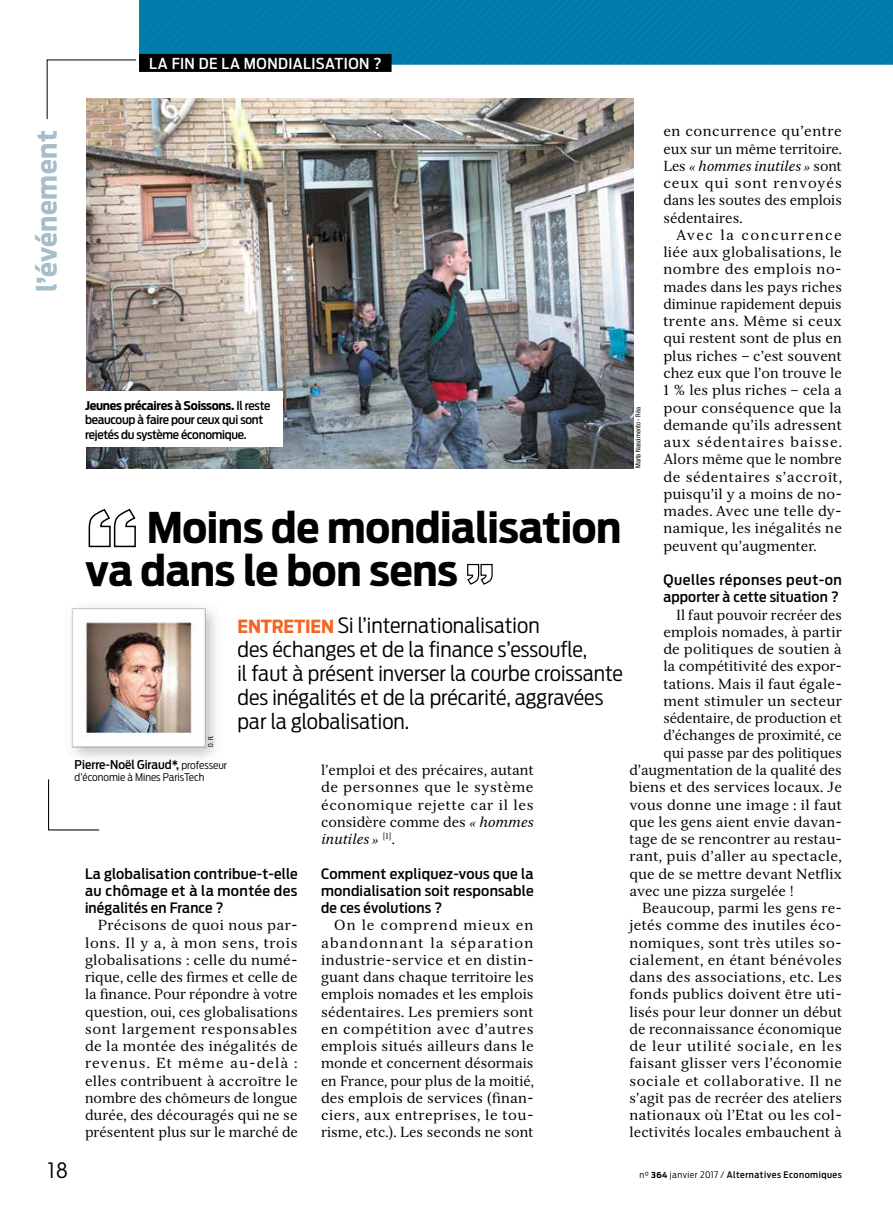
<style>
.page{position:relative;width:893px;height:1221px;background:#fff}
.page>*{position:absolute;margin:0;border:0;box-sizing:border-box;transform-origin:0 0}
.t1{font:700 42px/43.5px "Antenna Cond";letter-spacing:-.01em;color:#000;scale:1.07 1}
.t2{font:700 27px "Antenna Cond";letter-spacing:.015em;color:#a7bdc9;scale:1.07 1}
.t3{font:300 21px/24px "Antenna Cond";color:#000;scale:1.07 1}
.t4{font:condensed 21px "ITC Avant Garde Std";color:#000;scale:1.07 1}
.t5{font:500 15px "Antenna Cond";letter-spacing:.025em;color:#fff;scale:1.07 1}
.t6{font:14.25px/17.2px "Serif 12 Beta";letter-spacing:.01em;color:#000;text-align:justify}
.t7{font:500 14.25px/17.2px "Antenna Cond";letter-spacing:.015em;color:#000;text-align:justify;scale:1.08 1}
.t8{font:500 14.25px/17.2px "Antenna Cond";letter-spacing:.015em;color:#000;text-align:justify;scale:1.09 1}
.t9{font:500 14.25px/17.2px "Antenna Cond";letter-spacing:.015em;color:#000;scale:1.1 1}
.t10{font:14.25px "Serif 12 Beta";letter-spacing:.035em;color:#000}
.t11{font:14.25px "Serif 12 Beta";letter-spacing:.05em;color:#000}
.t12{font:500 12px/14.2px "Antenna Cond";letter-spacing:-.02em;color:#000;scale:1.07 1}
.t13{font:500 12px "Antenna Cond";color:#000;scale:1.07 1}
.t14{font:300 10.5px "Antenna Cond";color:#000;scale:1.07 1}
.t15{font:500 9px "Antenna Cond";letter-spacing:.05em;color:#000;scale:1.07 1}
.t16{font:condensed 6.75px "Helvetica Neue LT Std";color:#000}
.s1{font-style:italic}
.s2{font-weight:700}
.s3{font-weight:700;font-size:18px;color:#f26522}
.s4{font-weight:300;font-size:10.5px}
.s5{font-weight:300}
.s6{font-weight:300;font-size:8.25px}
.s7{font-weight:700;font-size:8.25px}
</style>
<div class="page">
<svg style="left:46px;top:59px;width:90px;height:61px"></svg>
<div style="left:139px;top:0;width:754px;height:65px;background:#007caa"></div>
<div style="left:139px;top:54px;width:253px;height:18px;background:#000"></div>
<img style="left:70px;top:608px;width:146px;height:150px">
<svg style="left:88px;top:508px;width:48px;height:40px"></svg>
<svg style="left:467px;top:563px;width:26px;height:22px"></svg>
<svg style="left:48px;top:779px;width:52px;height:52px"></svg>
<img style="left:86px;top:98px;width:548px;height:370px">
<div style="left:77px;top:392px;width:206px;height:55px;background:#fff"></div>
<p class="t5" style="left:149px;top:54px;width:219px">LA FIN DE LA MONDIALISATION ?</p>
<h2 class="t2" style="left:31px;top:292px;width:153px;rotate:-90deg">l’événement</h2>
<p class="t6" style="left:663px;top:123px;width:180px">en concurrence qu’entre eux sur un même territoire.<br>Les <span class="s1">« hommes inutiles »</span> sont ceux qui sont renvoyés dans les soutes des emplois sédentaires.</p>
<p class="t6" style="left:663px;top:226px;width:180px;text-indent:13px">Avec la concurrence liée aux globalisations, le nombre des emplois no&shy;mades dans les pays riches diminue rapidement depuis trente ans. Même si ceux qui restent sont de plus en plus riches – c’est souvent chez eux que l’on trouve le 1 % les plus riches – cela a pour conséquence que la demande qu’ils adressent aux sédentaires baisse.<br>Alors même que le nombre de sédentaires s’accroît, puisqu’il y a moins de no&shy;mades. Avec une telle dy&shy;namique, les inégalités ne peuvent qu’augmenter.</p>
<p class="t9" style="left:663px;top:571px;width:164px">Quelles réponses peut-on apporter à cette situation ?</p>
<p class="t6" style="left:676px;top:606px;width:167px">Il faut pouvoir recréer des</p>
<p class="t6" style="left:663px;top:623px;width:180px">emplois nomades, à partir</p>
<p class="t6" style="left:663px;top:640px;width:180px">de politiques de soutien à</p>
<p class="t6" style="left:663px;top:657px;width:180px">la compétitivité des expor-</p>
<p class="t6" style="left:663px;top:675px;width:180px">tations. Mais il faut égale-</p>
<p class="t6" style="left:663px;top:692px;width:180px">ment stimuler un secteur</p>
<p class="t6" style="left:663px;top:709px;width:180px">sédentaire, de production et</p>
<p class="t6" style="left:663px;top:726px;width:180px">d’échanges de proximité, ce</p>
<p class="t6" style="left:663px;top:744px;width:180px">qui passe par des politiques</p>
<p class="t6" style="left:629px;top:761px;width:214px">d’augmentation de la qualité des</p>
<p class="t6" style="left:629px;top:778px;width:214px">biens et des services locaux. Je</p>
<p class="t6" style="left:629px;top:795px;width:214px">vous donne une image : il faut</p>
<p class="t6" style="left:629px;top:813px;width:214px">que les gens aient envie davan-</p>
<p class="t6" style="left:629px;top:830px;width:214px">tage de se rencontrer au restau-</p>
<p class="t6" style="left:629px;top:847px;width:214px">rant, puis d’aller au spectacle,</p>
<p class="t6" style="left:629px;top:864px;width:214px">que de se mettre devant Netflix</p>
<p class="t6" style="left:629px;top:882px;width:167px">avec une pizza surgelée !</p>
<p class="t6" style="left:642px;top:899px;width:201px">Beaucoup, parmi les gens re-</p>
<p class="t6" style="left:629px;top:916px;width:214px">jetés comme des inutiles éco-</p>
<p class="t6" style="left:629px;top:933px;width:214px">nomiques, sont très utiles so-</p>
<p class="t6" style="left:629px;top:951px;width:214px">cialement, en étant bénévoles</p>
<p class="t6" style="left:629px;top:968px;width:214px">dans des associations, etc. Les</p>
<p class="t6" style="left:629px;top:985px;width:214px">fonds publics doivent être uti-</p>
<p class="t6" style="left:629px;top:1002px;width:214px">lisés pour leur donner un début</p>
<p class="t6" style="left:629px;top:1020px;width:214px">de reconnaissance économique</p>
<p class="t11" style="left:629px;top:1037px;width:214px">de leur utilité sociale, en les</p>
<p class="t6" style="left:629px;top:1054px;width:214px">faisant glisser vers l’économie</p>
<p class="t10" style="left:629px;top:1071px;width:214px">sociale et collaborative. Il ne</p>
<p class="t6" style="left:629px;top:1089px;width:214px">s’agit pas de recréer des ateliers</p>
<p class="t6" style="left:629px;top:1106px;width:214px">nationaux où l’Etat ou les col-</p>
<p class="t6" style="left:629px;top:1123px;width:214px">lectivités locales embauchent à</p>
<p class="t12" style="left:85px;top:398px;width:175px"><span class="s2">Jeunes précaires à Soissons.</span> Il reste beaucoup à faire pour ceux qui sont rejetés du système économique.</p>
<p class="t16" style="left:634px;top:468px;width:62px;rotate:-90deg">Marta Nascimento - Réa</p>
<h1 class="t1" style="left:85px;top:506px;width:502px;text-indent:61px">Moins de mondialisation va dans le bon sens</h1>
<h3 class="t3" style="left:237px;top:613px;width:362px"><span class="s3">ENTRETIEN</span> Si l’internationalisation<br>des échanges et de la finance s’essoufle,<br>il faut à présent inverser la courbe croissante des inégalités et de la précarité, aggravées par la globalisation.</h3>
<p class="t13" style="left:75px;top:757px;width:144px">Pierre-Noël Giraud*, <span class="s4">professeur</span></p>
<p class="t14" style="left:75px;top:771px;width:123px">d’économie à Mines ParisTech</p>
<p class="t16" style="left:207px;top:746px;width:13px;rotate:-90deg">D. R.</p>
<p class="t6" style="left:321px;top:761px;width:214px">l’emploi et des précaires, autant de personnes que le système économique rejette car il les considère comme des <span class="s1">« hommes inutiles »</span> <sup>[1]</sup>.</p>
<p class="t8" style="left:321px;top:864px;width:197px">Comment expliquez-vous que la mondialisation soit responsable de ces évolutions ?</p>
<p class="t6" style="left:321px;top:916px;width:214px;text-indent:13px">On le comprend mieux en abandonnant la séparation industrie-service et en distin&shy;guant dans chaque territoire les emplois nomades et les emplois sédentaires. Les premiers sont en compétition avec d’autres emplois situés ailleurs dans le monde et concernent désormais en France, pour plus de la moitié, des emplois de services (finan&shy;ciers, aux entreprises, le tou&shy;risme, etc.). Les seconds ne sont</p>
<p class="t7" style="left:85px;top:864px;width:198px">La globalisation contribue-t-elle au chômage et à la montée des inégalités en France ?</p>
<p class="t6" style="left:85px;top:916px;width:214px;text-indent:13px">Précisons de quoi nous par&shy;lons. Il y a, à mon sens, trois globalisations : celle du numé&shy;rique, celle des firmes et celle de la finance. Pour répondre à votre question, oui, ces globalisations sont largement responsables de la montée des inégalités de revenus. Et même au-delà : elles contribuent à accroître le nombre des chômeurs de longue durée, des découragés qui ne se présentent plus sur le marché de</p>
<h3 class="t4" style="left:46px;top:1158px;width:22px">18</h3>
<p class="t15" style="left:639px;top:1169px;width:191px"><span class="s5">n</span><span class="s6">°</span> <span class="s7">364</span> <span class="s5">janvier 2017 /</span> Alternatives Economiques</p>
</div>
